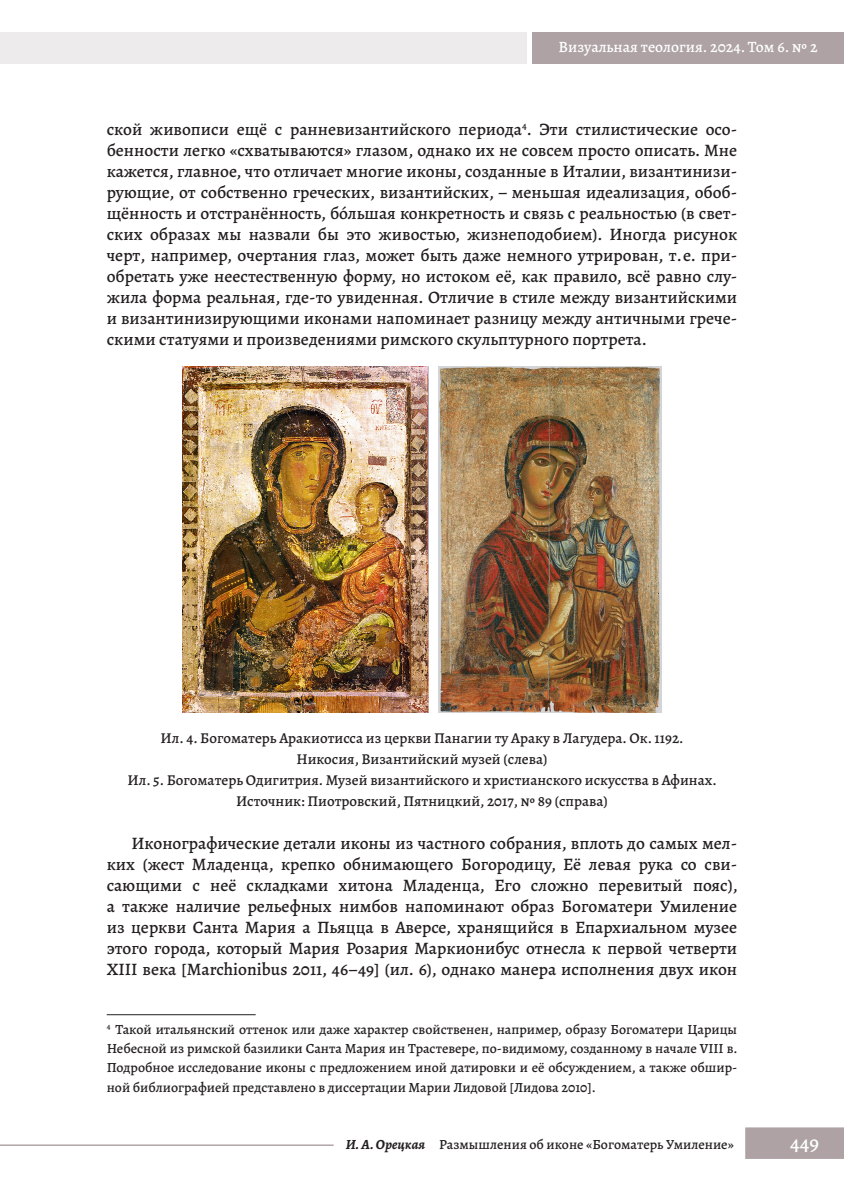
<style>
.page{position:relative;width:844px;height:1191px;background:#fff}
.page>*{position:absolute;margin:0;border:0;box-sizing:border-box;transform-origin:0 0}
.t1{font:500 21px "Alegreya";color:#fff}
.t2{font:500 17.5px/21px "Alegreya";color:#231f20;text-align:justify}
.t3{font:500 15.75px "Alegreya";color:#fff}
.t4{font:500 15.05px/21px "Alegreya";color:#231f20;text-align:center}
.t5{font:500 14px/19.2px "Alegreya";color:#231f20;text-align:justify}
.s1{font-weight:700;font-style:italic}
</style>
<div class="page">
<hr style="left:0;top:1144px;width:333px;height:1px;background:#8b7a7e">
<div style="left:745px;top:1127px;width:98px;height:32px;background:#aea2a5;border:2px solid #aea2a5"></div>
<div style="left:532px;top:32px;width:311px;height:32px;background:#aea2a5"></div>
<div style="left:0;top:32px;width:527px;height:32px;background:#eeebec"></div>
<hr style="left:107px;top:1014px;width:148px;height:1px;background:#231f20">
<img style="left:182px;top:366px;width:246px;height:346px">
<img style="left:439px;top:366px;width:222px;height:346px">
<p class="t3" style="left:558px;top:37px;width:260px">Визуальная теология. 2024. Том 6. № 2</p>
<p class="t2" style="left:107px;top:119px;width:632px">ской живописи ещё с ранневизантийского периода<sup>4</sup>. Эти стилистические осо&shy;бенности легко «схватываются» глазом, однако их не совсем просто описать. Мне кажется, главное, что отличает многие иконы, созданные в Италии, византинизи&shy;рующие, от собственно греческих, византийских, – меньшая идеализация, обоб&shy;щённость и отстранённость, бóльшая конкретность и связь с реальностью (в свет&shy;ских образах мы назвали бы это живостью, жизнеподобием). Иногда рисунок черт, например, очертания глаз, может быть даже немного утрирован, т. е. при&shy;обретать уже неестественную форму, но истоком её, как правило, всё равно слу&shy;жила форма реальная, где-то увиденная. Отличие в стиле между византийскими и византинизирующими иконами напоминает разницу между античными грече&shy;скими статуями и произведениями римского скульптурного портрета.</p>
<p class="t4" style="left:127px;top:727px;width:590px">Ил. 4. Богоматерь Аракиотисса из церкви Панагии ту Араку в Лагудера. Ок. 1192.<br>Никосия, Византийский музей (слева)<br>Ил. 5. Богоматерь Одигитрия. Музей византийского и христианского искусства в Афинах.<br>Источник: Пиотровский, Пятницкий, 2017, № 89 (справа)</p>
<p class="t2" style="left:107px;top:833px;width:632px;text-indent:25px">Иконографические детали иконы из частного собрания, вплоть до самых мел&shy;ких (жест Младенца, крепко обнимающего Богородицу, Её левая рука со сви&shy;сающими с неё складками хитона Младенца, Его сложно перевитый пояс), а также наличие рельефных нимбов напоминают образ Богоматери Умиление из церкви Санта Мария а Пьяцца в Аверсе, хранящийся в Епархиальном музее этого города, который Мария Розария Маркионибус отнесла к первой четверти XIII века [Marchionibus 2011, 46–49] (ил. 6), однако манера исполнения двух икон</p>
<p class="t5" style="left:107px;top:1019px;width:632px"><sup>4</sup> Такой итальянский оттенок или даже характер свойственен, например, образу Богоматери Царицы Небесной из римской базилики Санта Мария ин Трастевере, по-видимому, созданному в начале VIII в.<br>Подробное исследование иконы с предложением иной датировки и её обсуждением, а также обшир&shy;ной библиографией представлено в диссертации Марии Лидовой [Лидова 2010].</p>
<p class="t5" style="left:345px;top:1134px;width:389px"><span class="s1">И. А. Орецкая</span> Размышления об иконе «Богоматерь Умиление»</p>
<p class="t1" style="left:790px;top:1129px;width:31px">449</p>
</div>
